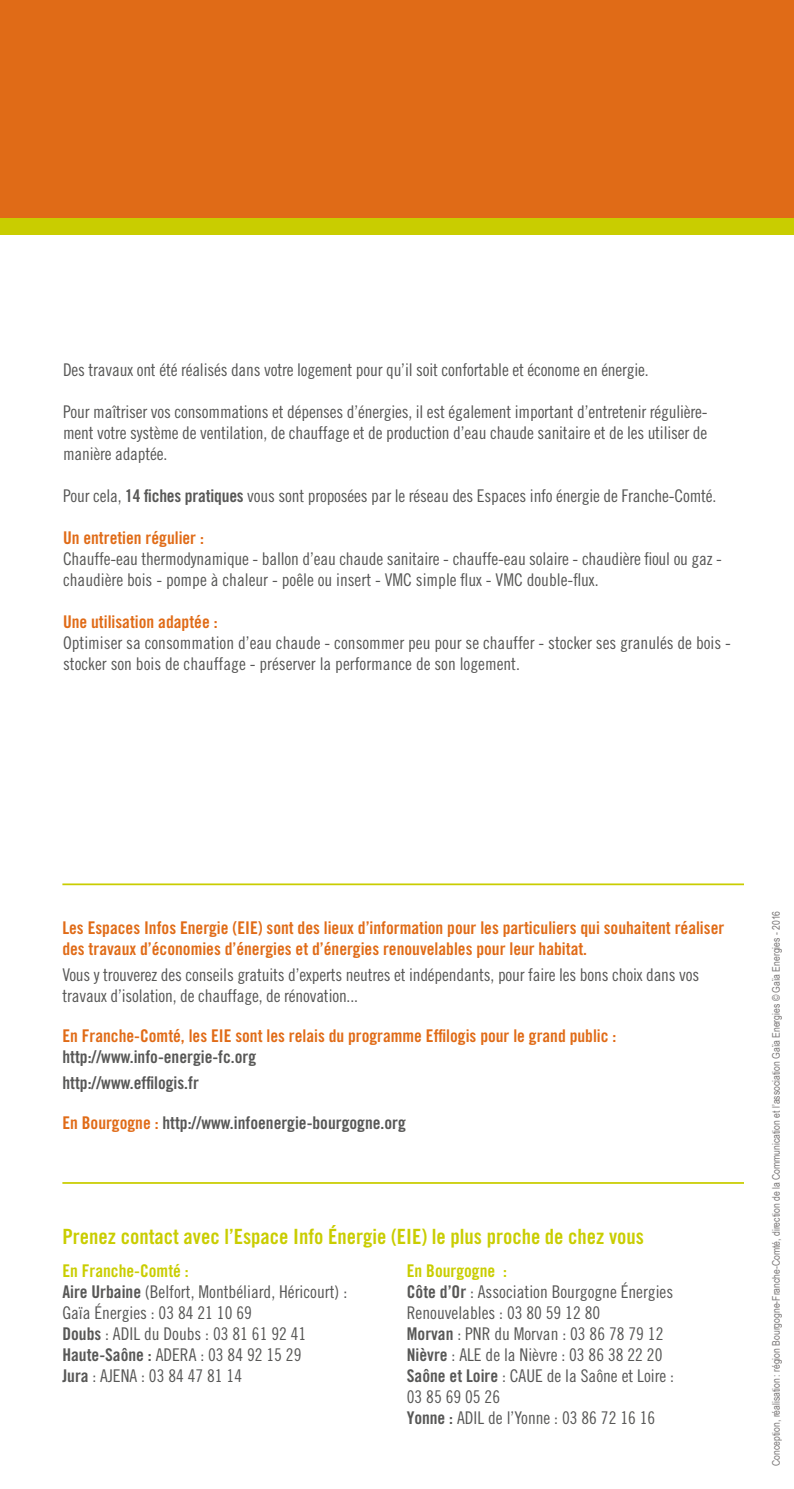
<style>
.page{position:relative;width:794px;height:1489px;background:#fff}
.page>*{position:absolute;margin:0;border:0;box-sizing:border-box;transform-origin:0 0}
.t1{font:21px "Trade Gothic Bold Cond Twenty";color:#c9cd00}
.t2{font:17.5px/21px "Trade Gothic Cond Eighteen";letter-spacing:-.01em;color:#575756}
.t3{font:17.5px/21px "Trade Gothic Bold Cond Twenty";color:#e06b17}
.t4{font:17.5px/25.9px "Trade Gothic Bold Cond Twenty";color:#575756}
.t5{font:17.5px "Trade Gothic Bold Cond Twenty";color:#c9cd00}
.t6{font:10.5px "Arial Narrow";color:#797676}
.s1{font-family:"Trade Gothic Bold Cond Twenty"}
.s2{color:#e06b17}
</style>
<div class="page">
<div style="left:0;top:0;width:794px;height:234px;background:#c9cd00"></div>
<div style="left:0;top:0;width:794px;height:217px;background:#e06b17"></div>
<hr style="left:62px;top:883px;width:682px;height:2px;background:#c9cd00">
<hr style="left:62px;top:1181px;width:682px;height:2px;background:#c9cd00">
<p class="t2" style="left:63px;top:359px;width:587px">Des travaux ont été réalisés dans votre logement pour qu’il soit confortable et économe en énergie.</p>
<p class="t2" style="left:63px;top:401px;width:646px;text-align:justify">Pour maîtriser vos consommations et dépenses d’énergies, il est également important d’entretenir régulière&shy;ment votre système de ventilation, de chauffage et de production d’eau chaude sanitaire et de les utiliser de manière adaptée.</p>
<p class="t2" style="left:63px;top:485px;width:655px">Pour cela, <span class="s1">14 fiches pratiques</span> vous sont proposées par le réseau des Espaces info énergie de Franche-Comté.</p>
<p class="t3" style="left:63px;top:527px;width:142px">Un entretien régulier :</p>
<p class="t2" style="left:63px;top:548px;width:660px">Chauffe-eau thermodynamique - ballon d’eau chaude sanitaire - chauffe-eau solaire - chaudière fioul ou gaz - chaudière bois - pompe à chaleur - poêle ou insert - VMC simple flux - VMC double-flux.</p>
<p class="t3" style="left:63px;top:611px;width:156px">Une utilisation adaptée :</p>
<p class="t2" style="left:63px;top:632px;width:669px">Optimiser sa consommation d’eau chaude - consommer peu pour se chauffer - stocker ses granulés de bois - stocker son bois de chauffage - préserver la performance de son logement.</p>
<p class="t3" style="left:62px;top:916px;width:663px">Les Espaces Infos Energie (EIE) sont des lieux d’information pour les particuliers qui souhaitent réaliser des travaux d’économies d’énergies et d’énergies renouvelables pour leur habitat.</p>
<p class="t2" style="left:62px;top:963px;width:638px">Vous y trouverez des conseils gratuits d’experts neutres et indépendants, pour faire les bons choix dans vos travaux d’isolation, de chauffage, de rénovation...</p>
<p class="t3" style="left:62px;top:1024px;width:555px">En Franche-Comté, les EIE sont les relais du programme Effilogis pour le grand public :</p>
<p class="t4" style="left:62px;top:1043px;width:195px">http://www.info-energie-fc.org http://www.effilogis.fr</p>
<p class="t4" style="left:62px;top:1109px;width:345px"><span class="s2">En Bourgogne :</span> http://www.infoenergie-bourgogne.org</p>
<p class="t1" style="left:62px;top:1224px;width:583px">Prenez contact avec l’Espace Info Énergie (EIE) le plus proche de chez vous</p>
<p class="t5" style="left:62px;top:1260px;width:128px">En Franche-Comté :</p>
<p class="t2" style="left:62px;top:1280px;width:286px"><span class="s1">Aire Urbaine</span> (Belfort, Montbéliard, Héricourt) :<br>Gaïa Énergies : 03 84 21 10 69<br><span class="s1">Doubs</span> : ADIL du Doubs : 03 81 61 92 41<br><span class="s1">Haute-Saône :</span> ADERA : 03 84 92 15 29<br><span class="s1">Jura</span> : AJENA : 03 84 47 81 14</p>
<p class="t5" style="left:407px;top:1260px;width:102px">En Bourgogne :</p>
<p class="t2" style="left:407px;top:1280px;width:269px"><span class="s1">Côte d’Or</span> : Association Bourgogne Énergies<br>Renouvelables : 03 80 59 12 80<br><span class="s1">Morvan</span> : PNR du Morvan : 03 86 78 79 12<br><span class="s1">Nièvre</span> : ALE de la Nièvre : 03 86 38 22 20<br><span class="s1">Saône et Loire</span> : CAUE de la Saône et Loire :<br>03 85 69 05 26<br><span class="s1">Yonne :</span> ADIL de l’Yonne : 03 86 72 16 16</p>
<p class="t6" style="left:770px;top:1465px;width:556px;rotate:-90deg">Conception, réalisation : région Bourgogne-Franche-Comté, direction de la Communication et l’association Gaïa Energies © Gaïa Energies - 2016</p>
</div>
